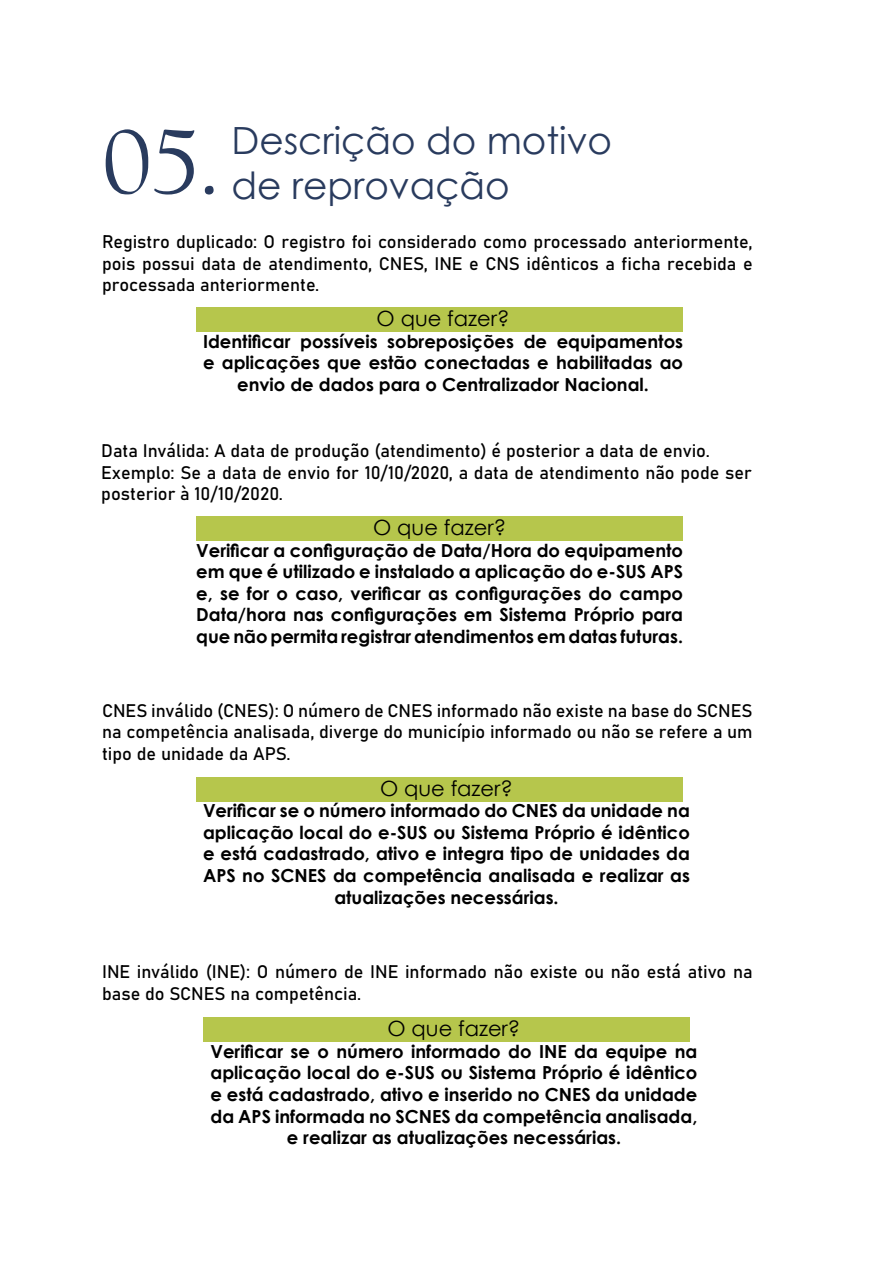
<style>
.page{position:relative;width:893px;height:1263px;background:#fff}
.page>*{position:absolute;margin:0;border:0;box-sizing:border-box;transform-origin:0 0}
.t1{font:97.5px "Californian FB";color:#293b5e}
.t2{font:37.5px/45px "Century Gothic";color:#293b5e}
.t3{font:21px "Century Gothic";color:#000}
.t4{font:700 18px/21.6px "Century Gothic";color:#000;text-align:center}
.t5{font:18px/21.6px "Bahnschrift";color:#000;text-align:justify}
</style>
<div class="page">
<div style="left:196px;top:307px;width:487px;height:25px;background:#b6c64c"></div>
<div style="left:196px;top:516px;width:487px;height:25px;background:#b6c64c"></div>
<div style="left:196px;top:777px;width:486px;height:24px;background:#b6c64c"></div>
<div style="left:203px;top:1017px;width:487px;height:25px;background:#b6c64c"></div>
<h1 class="t1" style="left:102px;top:108px;width:119px">05.</h1>
<h2 class="t2" style="left:231px;top:117px;width:382px">Descrição do motivo de reprovação</h2>
<p class="t5" style="left:102px;top:230px;width:652px">Registro duplicado: O registro foi considerado como processado anteriormente, pois possui data de atendimento, CNES, INE e CNS idênticos a ficha recebida e processada anteriormente.</p>
<p class="t3" style="left:377px;top:304px;width:134px">O que fazer?</p>
<p class="t4" style="left:203px;top:329px;width:482px">Identificar possíveis sobreposições de equipamentos e aplicações que estão conectadas e habilitadas ao envio de dados para o Centralizador Nacional.</p>
<p class="t5" style="left:101px;top:439px;width:652px;text-align:left">Data Inválida: A data de produção (atendimento) é posterior a data de envio.<br>Exemplo: Se a data de envio for 10/10/2020, a data de atendimento não pode ser posterior à 10/10/2020.</p>
<p class="t3" style="left:373px;top:513px;width:134px">O que fazer?</p>
<p class="t4" style="left:196px;top:538px;width:488px;text-align:justify">Verificar a configuração de Data/Hora do equipamento em que é utilizado e instalado a aplicação do e-SUS APS e, se for o caso, verificar as configurações do campo Data/hora nas configurações em Sistema Próprio para que não permita registrar atendimentos em datas futuras.</p>
<p class="t5" style="left:102px;top:698px;width:652px">CNES inválido (CNES): O número de CNES informado não existe na base do SCNES na competência analisada, diverge do município informado ou não se refere a um tipo de unidade da APS.</p>
<p class="t3" style="left:380px;top:773px;width:134px">O que fazer?</p>
<p class="t4" style="left:203px;top:799px;width:488px">Verificar se o número informado do CNES da unidade na aplicação local do e-SUS ou Sistema Próprio é idêntico e está cadastrado, ativo e integra tipo de unidades da APS no SCNES da competência analisada e realizar as atualizações necessárias.</p>
<p class="t5" style="left:102px;top:960px;width:652px">INE inválido (INE): O número de INE informado não existe ou não está ativo na base do SCNES na competência.</p>
<p class="t3" style="left:387px;top:1014px;width:134px">O que fazer?</p>
<p class="t4" style="left:210px;top:1040px;width:488px">Verificar se o número informado do INE da equipe na aplicação local do e-SUS ou Sistema Próprio é idêntico e está cadastrado, ativo e inserido no CNES da unidade da APS informada no SCNES da competência analisada, e realizar as atualizações necessárias.</p>
</div>
